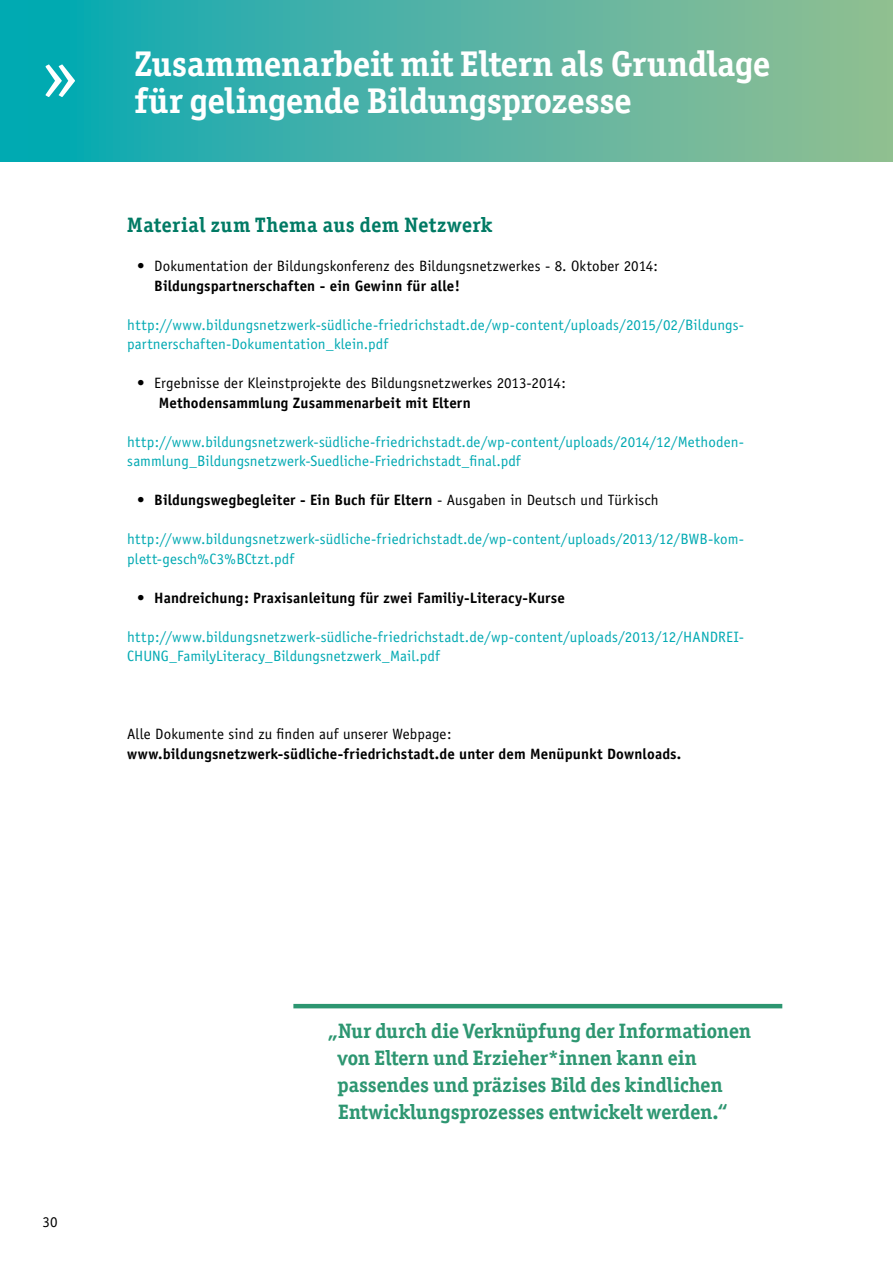
<style>
.page{position:relative;width:893px;height:1263px;background:#fff}
.page>*{position:absolute;margin:0;border:0;box-sizing:border-box;transform-origin:0 0}
.t1{font:700 36px/36.5px "Officina Serif";letter-spacing:-.005em;color:#fff}
.t2{font:700 21px/27px "Officina Serif";color:#2d9671}
.t3{font:700 21px "Officina Serif";letter-spacing:.03em;color:#007a64}
.t4{font:15px/19.5px "Officina Sans";letter-spacing:.01em;color:#00a9b2}
.t5{font:700 15px "Officina Sans";letter-spacing:.01em;color:#000}
.t6{font:15px "Officina Sans";letter-spacing:.005em;color:#000}
.s1{font-weight:400}
</style>
<div class="page">
<div style="left:0;top:0;width:893px;height:162px;background:linear-gradient(to right,#04a8b5,#99be93)"></div>
<svg style="left:46px;top:64px;width:29px;height:33px"></svg>
<hr style="left:293px;top:1004px;width:489px;height:4px;background:#2d9671">
<h1 class="t1" style="left:134px;top:45px;width:638px">Zusammenarbeit mit Eltern als Grundlage für gelingende Bildungsprozesse</h1>
<h2 class="t3" style="left:127px;top:212px;width:367px">Material zum Thema aus dem Netzwerk</h2>
<p class="t6" style="left:137px;top:257px;width:522px">• Dokumentation der Bildungskonferenz des Bildungsnetzwerkes - 8. Oktober 2014:</p>
<p class="t5" style="left:154px;top:276px;width:307px">Bildungspartnerschaften - ein Gewinn für alle!</p>
<p class="t4" style="left:127px;top:315px;width:618px">http://www.bildungsnetzwerk-südliche-friedrichstadt.de/wp-content/uploads/2015/02/Bildungs&shy;partnerschaften-Dokumentation_klein.pdf</p>
<p class="t6" style="left:137px;top:374px;width:430px">• Ergebnisse der Kleinstprojekte des Bildungsnetzwerkes 2013-2014:</p>
<p class="t5" style="left:159px;top:393px;width:313px">Methodensammlung Zusammenarbeit mit Eltern</p>
<p class="t4" style="left:127px;top:432px;width:618px">http://www.bildungsnetzwerk-südliche-friedrichstadt.de/wp-content/uploads/2014/12/Methoden&shy;sammlung_Bildungsnetzwerk-Suedliche-Friedrichstadt_final.pdf</p>
<p class="t5" style="left:137px;top:491px;width:523px">• Bildungswegbegleiter - Ein Buch für Eltern <span class="s1">- Ausgaben in Deutsch und Türkisch</span></p>
<p class="t4" style="left:127px;top:529px;width:618px">http://www.bildungsnetzwerk-südliche-friedrichstadt.de/wp-content/uploads/2013/12/BWB-kom&shy;plett-gesch%C3%BCtzt.pdf</p>
<p class="t5" style="left:137px;top:588px;width:429px">• H andreichung: Praxisanleitung für zwei Familiy-Literacy-Kurse</p>
<p class="t4" style="left:127px;top:627px;width:618px">http://www.bildungsnetzwerk-südliche-friedrichstadt.de/wp-content/uploads/2013/12/HANDREI-<br>CHUNG_FamilyLiteracy_Bildungsnetzwerk_Mail.pdf</p>
<p class="t6" style="left:127px;top:725px;width:326px">Alle Dokumente sind zu finden auf unserer Webpage:</p>
<p class="t5" style="left:127px;top:744px;width:556px">www.bildungsnetzwerk-südliche-friedrichstadt.de unter dem Menüpunkt Downloads.</p>
<p class="t6" style="left:43px;top:1213px;width:16px">30</p>
<h2 class="t2" style="left:337px;top:1017px;width:415px;text-indent:-10px">„Nur durch die Verknüpfung der Informationen von Eltern und Erzieher*innen kann ein passendes und präzises Bild des kindlichen Entwicklungsprozesses entwickelt werden.“</h2>
</div>
